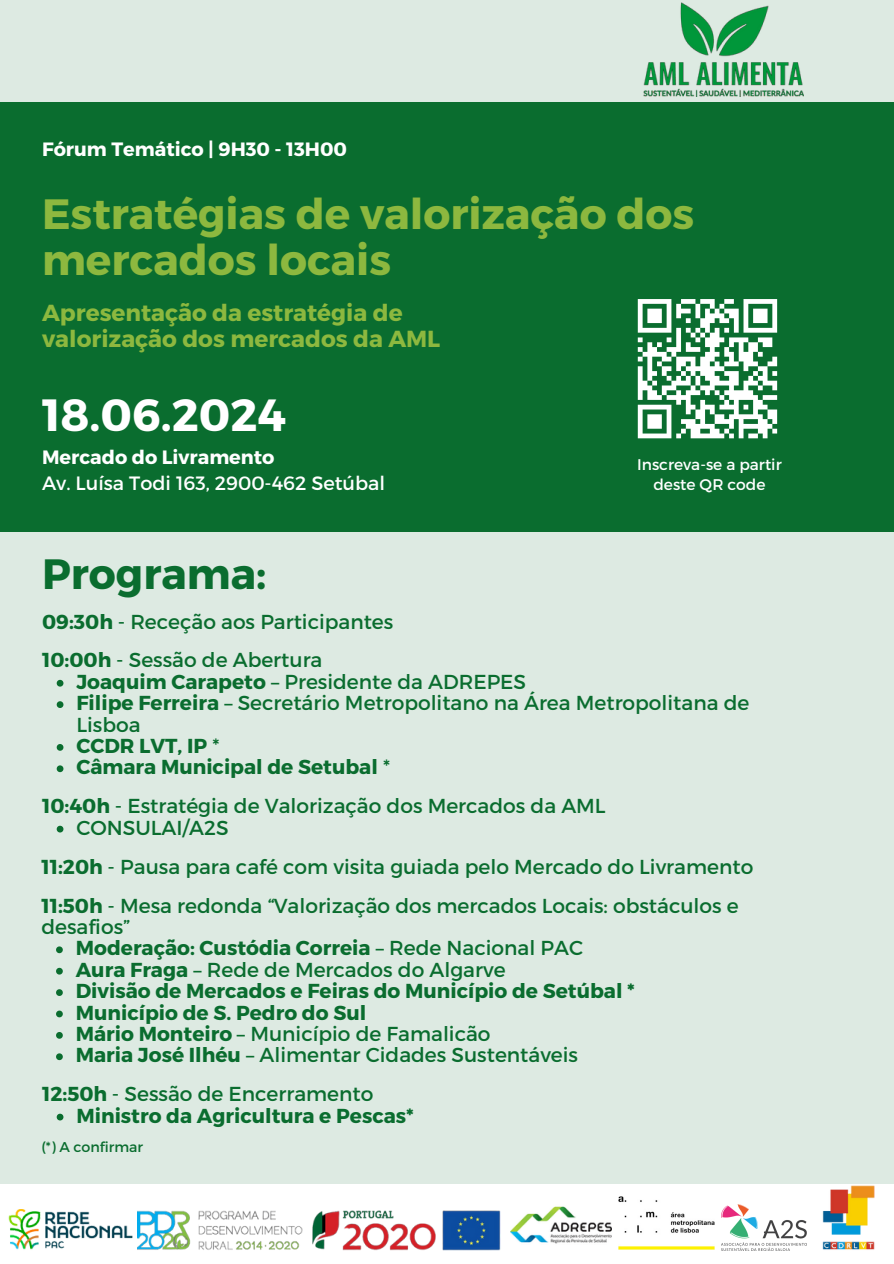
<style>
.page{position:relative;width:894px;height:1264px;background:#fff}
.page>*{position:absolute;margin:0;border:0;box-sizing:border-box;transform-origin:0 0}
.t1{font:700 45px "Montserrat";color:#fff}
.t2{font:700 42.3px/46.3px "Montserrat";color:#8db83f}
.t3{font:700 42.3px "Montserrat";color:#0a6d2f}
.t4{font:700 23.25px/25.5px "Montserrat";color:#8db83f}
.t5{font:20.25px/21.3px "Montserrat";color:#0a6d2f}
.t6{font:700 20.25px "Montserrat";color:#0a6d2f}
.t7{font:19.2px/25.5px "Montserrat";color:#fff}
.t8{font:700 19.2px "Montserrat";color:#fff}
.t9{font:15.45px/20.5px "Montserrat";color:#fff;text-align:center}
.t10{font:14.25px "Montserrat";color:#0a6d2f}
.s1{font-weight:700}
.s2{font-weight:400}
</style>
<div class="page">
<div style="left:0;top:0;width:893px;height:1183px;background:#ddeae2"></div>
<div style="left:0;top:102px;width:893px;height:429px;background:#0a6d2f"></div>
<img style="left:643px;top:2px;width:160px;height:95px">
<svg style="left:637px;top:299px;width:141px;height:140px"></svg>
<img style="left:510px;top:1206px;width:101px;height:38px">
<img style="left:618px;top:1196px;width:96px;height:53px">
<img style="left:721px;top:1204px;width:85px;height:46px">
<img style="left:137px;top:1210px;width:166px;height:40px">
<img style="left:442px;top:1210px;width:59px;height:40px">
<img style="left:312px;top:1210px;width:124px;height:40px">
<img style="left:820px;top:1183px;width:61px;height:67px">
<img style="left:8px;top:1209px;width:125px;height:41px">
<svg style="left:57px;top:680px;width:6px;height:6px"></svg>
<svg style="left:57px;top:701px;width:6px;height:7px"></svg>
<svg style="left:57px;top:744px;width:6px;height:6px"></svg>
<svg style="left:57px;top:765px;width:6px;height:7px"></svg>
<svg style="left:57px;top:825px;width:6px;height:7px"></svg>
<svg style="left:56px;top:946px;width:7px;height:7px"></svg>
<svg style="left:56px;top:967px;width:7px;height:7px"></svg>
<svg style="left:56px;top:989px;width:7px;height:6px"></svg>
<svg style="left:56px;top:1010px;width:7px;height:7px"></svg>
<svg style="left:56px;top:1032px;width:7px;height:6px"></svg>
<svg style="left:56px;top:1053px;width:7px;height:7px"></svg>
<svg style="left:57px;top:1113px;width:6px;height:7px"></svg>
<h2 class="t8" style="left:42px;top:137px;width:306px">Fórum Temático | 9H30 - 13H00</h2>
<h1 class="t2" style="left:42px;top:188px;width:653px">Estratégias de valorização dos mercados locais</h1>
<h4 class="t4" style="left:42px;top:299px;width:399px">Apresentação da estratégia de valorização dos mercados da AML</h4>
<h3 class="t1" style="left:42px;top:386px;width:245px">18.06.2024</h3>
<h1 class="t7" style="left:42px;top:443px;width:344px"><span class="s1">Mercado do Livramento<br></span>Av. Luísa Todi 163, 2900-462 Setúbal</h1>
<p class="t9" style="left:637px;top:453px;width:146px">Inscreva-se a partir deste QR code</p>
<p class="t3" style="left:42px;top:546px;width:226px">Programa:</p>
<h1 class="t5" style="left:42px;top:609px;width:353px"><span class="s1">09:30h</span> - Receção aos Participantes</h1>
<h4 class="t5" style="left:42px;top:648px;width:282px"><span class="s1">10:00h</span> - Sessão de Abertura</h4>
<h4 class="t5" style="left:76px;top:670px;width:451px"><span class="s1">Joaquim Carapeto</span> – Presidente da ADREPES</h4>
<p class="t5" style="left:76px;top:691px;width:674px"><span class="s1">Filipe Ferreira</span> – Secretário Metropolitano na Área Metropolitana de<br>Lisboa</p>
<p class="t6" style="left:76px;top:732px;width:144px">CCDR LVT, IP <span class="s2">*</span></p>
<p class="t6" style="left:76px;top:754px;width:315px">Câmara Municipal de Setubal <span class="s2">*</span></p>
<p class="t5" style="left:42px;top:794px;width:565px"><span class="s1">10:40h</span> - Estratégia de Valorização dos Mercados da AML</p>
<h4 class="t5" style="left:76px;top:815px;width:154px">CONSULAI/A2S</h4>
<p class="t5" style="left:41px;top:854px;width:713px"><span class="s1">11:20h</span> - Pausa para café com visita guiada pelo Mercado do Livramento</p>
<h4 class="t5" style="left:41px;top:893px;width:698px"><span class="s1">11:50h</span> - Mesa redonda “Valorização dos mercados Locais: obstáculos e desafios”</h4>
<h4 class="t6" style="left:76px;top:935px;width:508px">Moderação: Custódia Correia <span class="s2">– Rede Nacional PAC</span></h4>
<p class="t5" style="left:76px;top:957px;width:431px"><span class="s1">Aura Fraga</span> – Rede de Mercados do Algarve</p>
<p class="t6" style="left:76px;top:977px;width:560px">Divisão de Mercados e Feiras do Município de Setúbal *</p>
<p class="t6" style="left:76px;top:999px;width:292px">Município de S. Pedro do Sul</p>
<p class="t5" style="left:76px;top:1022px;width:416px"><span class="s1">Mário Monteiro</span> – Município de Famalicão</p>
<p class="t5" style="left:76px;top:1043px;width:503px"><span class="s1">Maria José Ilhéu</span> – Alimentar Cidades Sustentáveis</p>
<p class="t5" style="left:42px;top:1082px;width:333px"><span class="s1">12:50h</span> - Sessão de Encerramento</p>
<h4 class="t6" style="left:76px;top:1102px;width:339px">Ministro da Agricultura e Pescas*</h4>
<p class="t10" style="left:41px;top:1138px;width:103px">(*) A confirmar</p>
</div>
